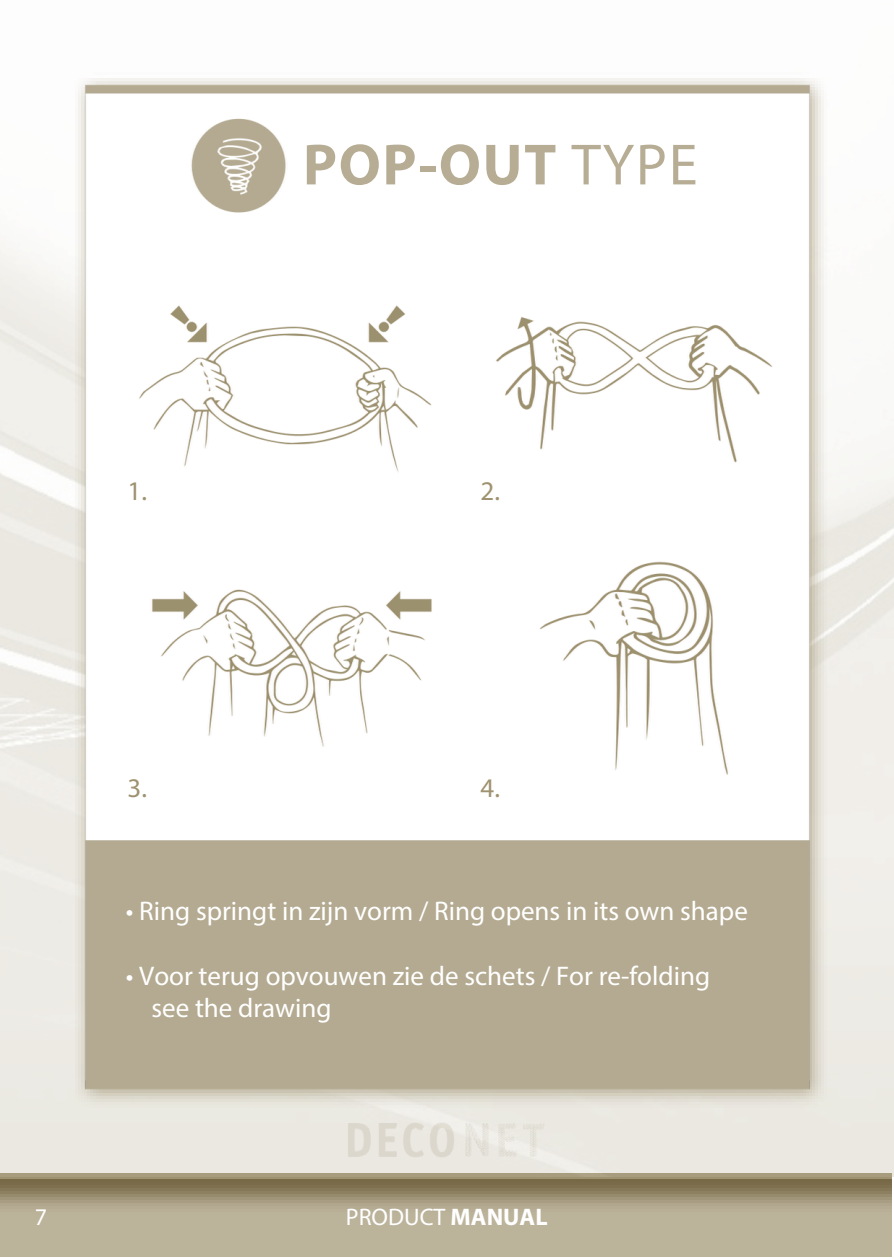
<style>
.page{position:relative;width:894px;height:1258px;background:#fff}
.page>*{position:absolute;margin:0;border:0;box-sizing:border-box;transform-origin:0 0}
.t1{font:700 58.5px "Myriad Pro";letter-spacing:.03em;color:#b7ad94}
.t2{font:27px "Myriad Pro";color:#fff}
.t3{font:27px "Myriad Pro";color:#9f9270}
.t4{font:24px "Myriad Pro";color:#fff}
.s1{font-weight:400}
.s2{font-weight:700}
</style>
<div class="page">
<img style="left:0;top:1177px;width:891px;height:79px">
<img style="left:70px;top:72px;width:754px;height:1031px">
<h2 class="t3" style="left:128px;top:480px;width:21px">1.</h2>
<h2 class="t3" style="left:128px;top:777px;width:21px">3.</h2>
<h2 class="t1" style="left:303px;top:141px;width:396px">POP-OUT <span class="s1">TYPE</span></h2>
<h2 class="t3" style="left:480px;top:480px;width:21px">2.</h2>
<h2 class="t3" style="left:480px;top:777px;width:21px">4.</h2>
<h2 class="t2" style="left:126px;top:899px;width:623px">• Ring springt in zijn vorm / Ring opens in its own shape</h2>
<p class="t2" style="left:126px;top:964px;width:585px">• Voor terug opvouwen zie de schets / For re-folding</p>
<p class="t2" style="left:151px;top:997px;width:181px">see the drawing</p>
<p class="t4" style="left:35px;top:1206px;width:14px">7</p>
<h1 class="t4" style="left:346px;top:1206px;width:203px">PRODUCT <span class="s2">MANUAL</span></h1>
</div>
